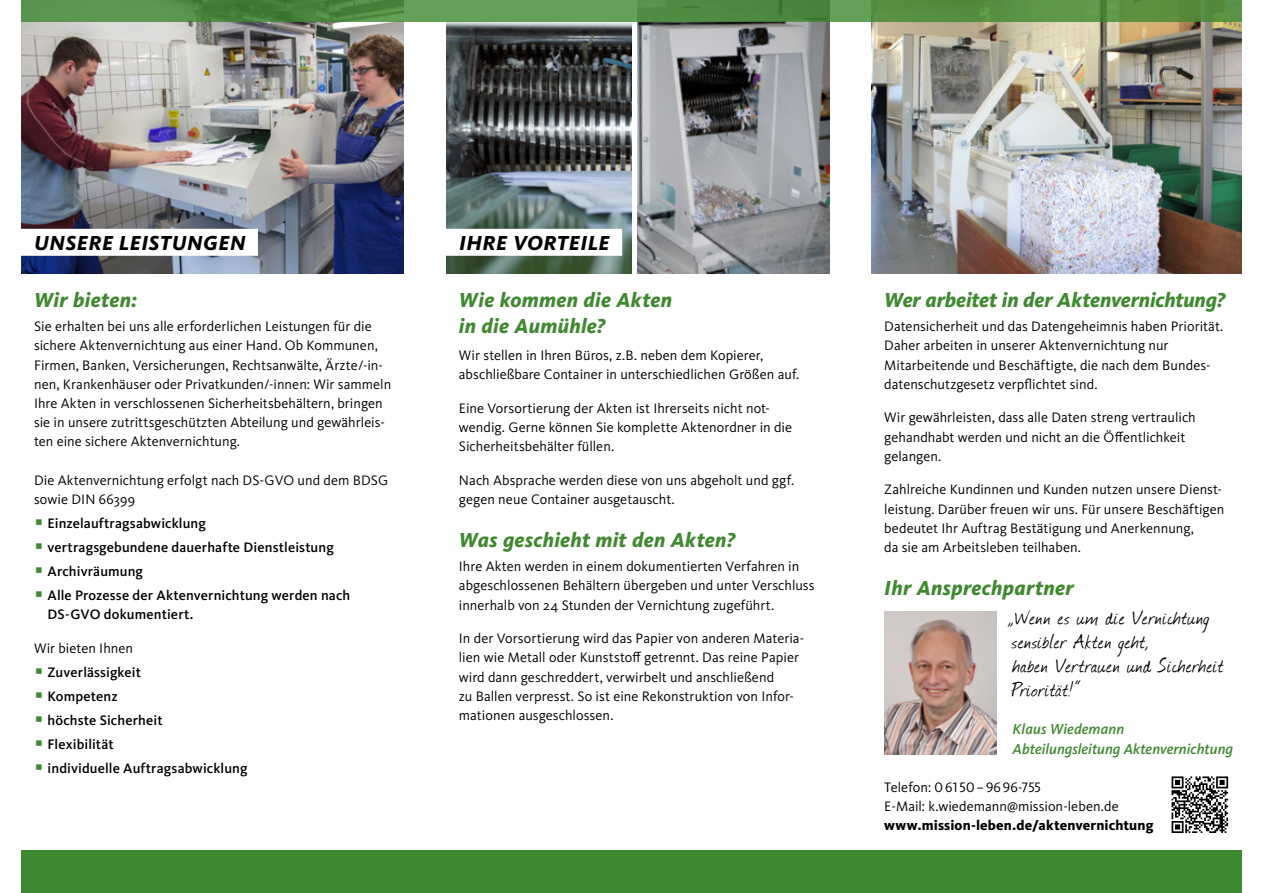
<style>
.page{position:relative;width:1263px;height:893px;background:#fff}
.page>*{position:absolute;margin:0;border:0;box-sizing:border-box;transform-origin:0 0}
.t1{font:24px/24px "Journal";letter-spacing:.035em;color:#000}
.t2{font:italic 800 21px/25.5px "Kievit Pro";letter-spacing:.015em;color:#3f8930}
.t3{font:italic 800 21px "Kievit Pro";letter-spacing:-.005em;color:#3f8930}
.t4{font:italic 800 21px "Kievit Pro";letter-spacing:.025em;color:#000}
.t5{font:italic 500 15px/19.2px "Kievit Pro";color:#3f8930}
.t6{font:14.25px/19.2px "Kievit Pro";color:#000}
.t7{font:500 14.25px/24px "Kievit Pro";letter-spacing:.01em;color:#000}
.t8{font:800 14.25px "Kievit Pro";letter-spacing:.01em;color:#000}
</style>
<div class="page">
<img style="left:871px;top:21px;width:371px;height:253px">
<img style="left:21px;top:21px;width:383px;height:253px">
<img style="left:638px;top:21px;width:191px;height:253px">
<img style="left:446px;top:21px;width:185px;height:253px">
<svg style="left:21px;top:0;width:1221px;height:21px;background:#579047"></svg>
<div style="left:21px;top:850px;width:1221px;height:43px;background:#3f8930"></div>
<div style="left:17px;top:229px;width:241px;height:27px;background:#fff"></div>
<div style="left:442px;top:229px;width:180px;height:27px;background:#fff"></div>
<svg style="left:1171px;top:776px;width:57px;height:57px"></svg>
<img style="left:884px;top:612px;width:112px;height:143px">
<h2 class="t4" style="left:34px;top:230px;width:213px">UNSERE LEISTUNGEN</h2>
<h2 class="t4" style="left:459px;top:230px;width:152px">IHRE VORTEILE</h2>
<h2 class="t2" style="left:34px;top:287px;width:105px">Wir bieten:</h2>
<p class="t6" style="left:34px;top:317px;width:359px">Sie erhalten bei uns alle erforderlichen Leistungen für die sichere Aktenvernichtung aus einer Hand. Ob Kommunen, Firmen, Banken, Versicherungen, Rechtsanwälte, Ärzte/-in&shy;nen, Krankenhäuser oder Privatkunden/-innen: Wir sammeln Ihre Akten in verschlossenen Sicherheitsbehältern, bringen sie in unsere zutrittsgeschützten Abteilung und gewährleis&shy;ten eine sichere Aktenvernichtung.</p>
<p class="t6" style="left:34px;top:470px;width:356px">Die Aktenvernichtung erfolgt nach DS-GVO und dem BDSG sowie DIN 66399</p>
<p class="t7" style="left:48px;top:511px;width:304px">Einzelauftragsabwicklung<br>vertragsgebundene dauerhafte Dienstleistung Archivräumung<br>Alle Prozesse der Aktenvernichtung werden nach</p>
<p class="t7" style="left:48px;top:602px;width:148px">DS-GVO dokumentiert.</p>
<p class="t6" style="left:34px;top:638px;width:101px">Wir bieten Ihnen</p>
<p class="t7" style="left:48px;top:660px;width:202px">Zuverlässigkeit<br>Kompetenz<br>höchste Sicherheit<br>Flexibilität<br>individuelle Auftragsabwicklung</p>
<h2 class="t2" style="left:459px;top:287px;width:215px">Wie kommen die Akten in die Aumühle?</h2>
<p class="t6" style="left:459px;top:346px;width:342px">Wir stellen in Ihren Büros, z.B. neben dem Kopierer, abschließbare Container in unterschiedlichen Größen auf.</p>
<p class="t6" style="left:459px;top:398px;width:335px">Eine Vorsortierung der Akten ist Ihrerseits nicht not&shy;wendig. Gerne können Sie komplette Aktenordner in die<br>Sicherheitsbehälter füllen.</p>
<p class="t6" style="left:459px;top:470px;width:337px">Nach Absprache werden diese von uns abgeholt und ggf. gegen neue Container ausgetauscht.</p>
<h2 class="t2" style="left:459px;top:527px;width:278px">Was geschieht mit den Akten?</h2>
<p class="t6" style="left:459px;top:557px;width:357px">Ihre Akten werden in einem dokumentierten Verfahren in abgeschlossenen Behältern übergeben und unter Verschluss innerhalb von 24 Stunden der Vernichtung zugeführt.</p>
<p class="t6" style="left:459px;top:629px;width:347px">In der Vorsortierung wird das Papier von anderen Materia&shy;lien wie Metall oder Kunststoff getrennt. Das reine Papier wird dann geschreddert, verwirbelt und anschließend<br>zu Ballen verpresst. So ist eine Rekonstruktion von Infor&shy;mationen ausgeschlossen.</p>
<h2 class="t3" style="left:884px;top:288px;width:342px">Wer arbeitet in der Aktenvernichtung?</h2>
<p class="t6" style="left:884px;top:317px;width:341px">Datensicherheit und das Datengeheimnis haben Priorität.<br>Daher arbeiten in unserer Aktenvernichtung nur Mitarbeitende und Beschäftigte, die nach dem Bundes&shy;datenschutzgesetz verpflichtet sind.</p>
<p class="t6" style="left:884px;top:408px;width:313px">Wir gewährleisten, dass alle Daten streng vertraulich gehandhabt werden und nicht an die Öffentlichkeit gelangen.</p>
<p class="t6" style="left:884px;top:480px;width:342px">Zahlreiche Kundinnen und Kunden nutzen unsere Dienst&shy;leistung. Darüber freuen wir uns. Für unsere Beschäftigen bedeutet Ihr Auftrag Bestätigung und Anerkennung,<br>da sie am Arbeitsleben teilhaben.</p>
<h2 class="t2" style="left:884px;top:575px;width:191px">Ihr Ansprechpartner</h2>
<h1 class="t1" style="left:1008px;top:605px;width:217px">„Wenn es um die Vernichtung sensibler Akten geht,<br>haben Vertrauen und Sicherheit<br>Priorität!“</h1>
<p class="t5" style="left:1012px;top:720px;width:222px">Klaus Wiedemann<br>Abteilungsleitung Aktenvernichtung</p>
<p class="t6" style="left:884px;top:778px;width:236px">Telefon: 061 50– 96 96-755<br>E-Mail: k.wiedemann@mission-leben.de</p>
<p class="t8" style="left:884px;top:817px;width:271px">www.mission-leben.de/aktenvernichtung</p>
</div>
